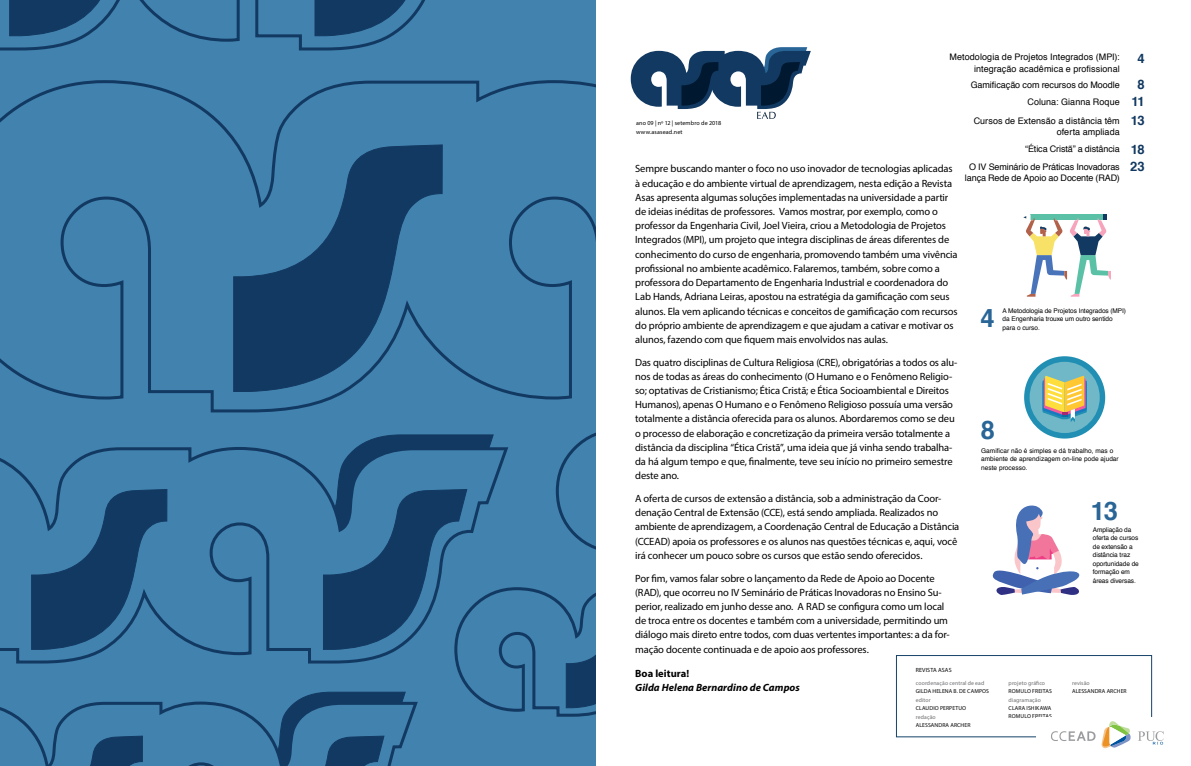
<style>
.page{position:relative;width:1191px;height:766px;background:#fff}
.page>*{position:absolute;margin:0;border:0;box-sizing:border-box;transform-origin:0 0}
.t1{font:700 25.5px "Helvetica";color:#296596}
.t2{font:700 13px/26.6px "Helvetica";letter-spacing:-.045em;color:#123961}
.t3{font:10.5px/14.2px "Myriad Pro";letter-spacing:-.015em;color:#000}
.t4{font:italic 700 10.5px "Myriad Pro";letter-spacing:.005em;color:#000}
.t5{font:700 10.5px "Myriad Pro";letter-spacing:.005em;color:#000}
.t6{font:9px/12px "Helvetica";color:#000;text-align:right}
.t7{font:6.5px/8.5px "Helvetica";letter-spacing:-.01em;color:#000}
.t8{font:6.1px/8.7px "Myriad Pro";letter-spacing:.02em;color:#000}
.t9{font:6px "Myriad Pro";letter-spacing:.025em;color:#000}
.t10{font:5.8px/7.7px "Myriad Pro";letter-spacing:.015em;color:#000}
.t11{font:5.8px "Myriad Pro";letter-spacing:.02em;color:#6d6e71}
</style>
<div class="page">
<div style="left:896px;top:654px;width:256px;height:83px;border:1px solid #174369"></div>
<div style="left:1036px;top:717px;width:141px;height:34px;background:#fff"></div>
<svg style="left:1101px;top:721px;width:29px;height:27px"></svg>
<svg style="left:1138px;top:731px;width:25px;height:13px"></svg>
<svg style="left:1051px;top:731px;width:44px;height:9px"></svg>
<svg style="left:631px;top:47px;width:180px;height:72px"></svg>
<svg style="left:1023px;top:214px;width:88px;height:82px"></svg>
<svg style="left:992px;top:505px;width:88px;height:90px"></svg>
<div style="left:1024px;top:356px;width:81px;height:82px;background:#208fb3;border-radius:50%"></div>
<div style="left:1029px;top:362px;width:70px;height:71px;background:#70b8c8;border-radius:50%"></div>
<svg style="left:1042px;top:375px;width:44px;height:47px"></svg>
<div style="left:0;top:0;width:595px;height:765px;background:#4282af"></div>
<svg style="left:0;top:80px;width:595px;height:333px"></svg>
<svg style="left:233px;top:144px;width:210px;height:248px"></svg>
<svg style="left:0;top:433px;width:595px;height:332px"></svg>
<svg style="left:0;top:0;width:425px;height:51px"></svg>
<p class="t6" style="left:949px;top:51px;width:172px">Metodologia de Projetos Integrados (MPI): integração acadêmica e profissional</p>
<p class="t6" style="left:970px;top:77px;width:151px;line-height:16.6px">Gamificação com recursos do Moodle<br>Coluna: Gianna Roque</p>
<p class="t6" style="left:973px;top:115px;width:148px;line-height:11px">Cursos de Extensão a distância têm oferta ampliada</p>
<p class="t6" style="left:969px;top:140px;width:152px;line-height:17.6px">“Ética Cristã” a distância<br>O IV Seminário de Práticas Inovadoras</p>
<p class="t6" style="left:965px;top:172px;width:156px">lança Rede de Apoio ao Docente (RAD)</p>
<p class="t2" style="left:1137px;top:45px;width:9px">4<br>8</p>
<p class="t2" style="left:1131px;top:92px;width:15px;line-height:19.4px">11<br>13</p>
<p class="t2" style="left:1130px;top:141px;width:16px;line-height:16.6px">18<br>23</p>
<p class="t8" style="left:636px;top:119px;width:86px">ano 09 | nº 12 | setembro de 2018 www.asasead.net</p>
<p class="t3" style="left:635px;top:161px;width:324px">Sempre buscando manter o foco no uso inovador de tecnologias aplicadas à educação e do ambiente virtual de aprendizagem, nesta edição a Revista Asas apresenta algumas soluções implementadas na universidade a partir de ideias inéditas de professores. Vamos mostrar, por exemplo, como o professor da Engenharia Civil, Joel Vieira, criou a Metodologia de Projetos Integrados (MPI), um projeto que integra disciplinas de áreas diferentes de conhecimento do curso de engenharia, promovendo também uma vivência profissional no ambiente acadêmico. Falaremos, também, sobre como a professora do Departamento de Engenharia Industrial e coordenadora do Lab Hands, Adriana Leiras, apostou na estratégia da gamificação com seus alunos. Ela vem aplicando técnicas e conceitos de gamificação com recursos do próprio ambiente de aprendizagem e que ajudam a cativar e motivar os alunos, fazendo com que fiquem mais envolvidos nas aulas.</p>
<p class="t3" style="left:635px;top:355px;width:324px">Das quatro disciplinas de Cultura Religiosa (CRE), obrigatórias a todos os alu&shy;nos de todas as áreas do conhecimento (O Humano e o Fenômeno Religio&shy;so; optativas de Cristianismo; Ética Cristã; e Ética Socioambiental e Direitos Humanos), apenas O Humano e o Fenômeno Religioso possuía uma versão totalmente a distância oferecida para os alunos. Abordaremos como se deu o processo de elaboração e concretização da primeira versão totalmente a distância da disciplina “Ética Cristã”, uma ideia que já vinha sendo trabalha&shy;da há algum tempo e que, finalmente, teve seu início no primeiro semestre deste ano.</p>
<p class="t3" style="left:635px;top:491px;width:326px">A oferta de cursos de extensão a distância, sob a administração da Coor&shy;denação Central de Extensão (CCE), está sendo ampliada. Realizados no ambiente de aprendizagem, a Coordenação Central de Educação a Distância (CCEAD) apoia os professores e os alunos nas questões técnicas e, aqui, você irá conhecer um pouco sobre os cursos que estão sendo oferecidos.</p>
<p class="t3" style="left:635px;top:570px;width:316px">Por fim, vamos falar sobre o lançamento da Rede de Apoio ao Docente (RAD), que ocorreu no IV Seminário de Práticas Inovadoras no Ensino Su&shy;perior, realizado em junho desse ano. A RAD se configura como um local de troca entre os docentes e também com a universidade, permitindo um diálogo mais direto entre todos, com duas vertentes importantes: a da for&shy;mação docente continuada e de apoio aos professores.</p>
<p class="t5" style="left:635px;top:666px;width:56px">Boa leitura!</p>
<p class="t4" style="left:635px;top:680px;width:166px">Gilda Helena Bernardino de Campos</p>
<p class="t7" style="left:1002px;top:306px;width:125px">A Metodologia de Projetos Integrados (MPI) da Engenharia trouxe um outro sentido para o curso.</p>
<h1 class="t1" style="left:980px;top:297px;width:16px">4</h1>
<h1 class="t1" style="left:980px;top:409px;width:16px">8</h1>
<p class="t7" style="left:981px;top:446px;width:139px">Gamificar não é simples e dá trabalho, mas o ambiente de aprendizagem on-line pode ajudar neste processo.</p>
<h1 class="t1" style="left:1091px;top:490px;width:29px">13</h1>
<p class="t7" style="left:1092px;top:525px;width:48px">Ampliação da oferta de cursos de extensão a distância traz oportunidade de formação em áreas diversas.</p>
<p class="t9" style="left:915px;top:666px;width:37px">REVISTA ASAS</p>
<p class="t11" style="left:1008px;top:679px;width:38px">projeto gráfico</p>
<p class="t10" style="left:1008px;top:687px;width:45px">ROMULO FREITAS</p>
<p class="t11" style="left:1008px;top:696px;width:34px">diagramação</p>
<p class="t10" style="left:1008px;top:703px;width:45px">CLARA ISHIKAWA<br>ROMULO FREITAS</p>
<p class="t11" style="left:915px;top:679px;width:70px">coordenação central de ead</p>
<p class="t10" style="left:915px;top:687px;width:75px">GILDA HELENA B. DE CAMPOS</p>
<p class="t11" style="left:915px;top:696px;width:16px">editor</p>
<p class="t10" style="left:915px;top:703px;width:52px">CLAUDIO PERPETUO</p>
<p class="t11" style="left:915px;top:713px;width:21px">redação</p>
<p class="t10" style="left:915px;top:720px;width:56px">ALESSANDRA ARCHER</p>
<p class="t11" style="left:1072px;top:679px;width:19px">revisão</p>
<p class="t10" style="left:1072px;top:687px;width:56px">ALESSANDRA ARCHER</p>
</div>
